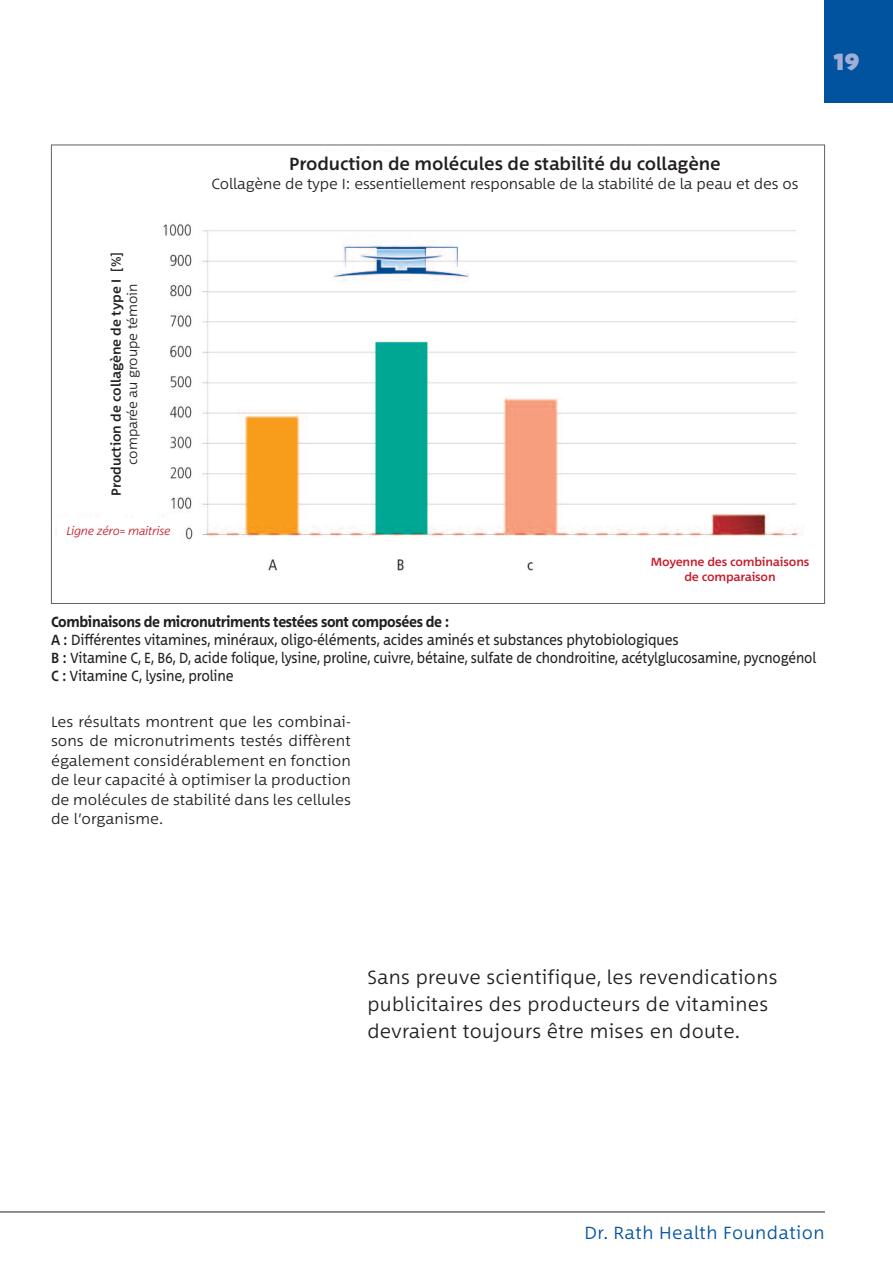
<style>
.page{position:relative;width:893px;height:1263px;background:#fff}
.page>*{position:absolute;margin:0;border:0;box-sizing:border-box;transform-origin:0 0}
.t1{font:900 24px "Between 2";color:#a0add5}
.t2{font:300 19.5px/27px "Between 2";letter-spacing:.015em;color:#231f20}
.t3{font:500 18px "Between 2";letter-spacing:-.005em;color:#231f20}
.t4{font:300 18px "Between 2";letter-spacing:.025em;color:#0153a0}
.t5{font:15px/18px "Between 2";letter-spacing:-.01em;color:#231f20;scale:.9 1}
.t6{font:300 15px/19.5px "Between 2";letter-spacing:-.005em;color:#231f20;text-align:justify}
.t7{font:500 13.5px "Between 2";letter-spacing:-.005em;color:#231f20}
.t8{font:300 13.5px "Between 2";letter-spacing:-.005em;color:#231f20}
.t9{font:500 12px/14.4px "Between 2";letter-spacing:-.015em;color:#c71c2b;text-align:center}
.t10{font:italic 300 12px "Between 2";letter-spacing:-.015em;color:#c71c2b}
.s1{font-weight:700}
.s2{font-weight:500}
</style>
<div class="page">
<div style="left:825px;top:0;width:68px;height:102px;background:#0153a0"></div>
<hr style="left:0;top:1211px;width:825px;height:1px;background:#231f20">
<img style="left:55px;top:151px;width:748px;height:420px">
<div style="left:94px;top:250px;width:63px;height:249px;background:#fff"></div>
<div style="left:210px;top:152px;width:589px;height:63px;background:#fff"></div>
<div style="left:57px;top:518px;width:123px;height:28px;background:#fff"></div>
<div style="left:643px;top:546px;width:174px;height:48px;background:#fff"></div>
<h1 class="t1" style="left:833px;top:46px;width:28px">19</h1>
<p class="t7" style="left:108px;top:496px;width:245px;rotate:-90deg">Production de collagène de type I [%]</p>
<p class="t8" style="left:124px;top:465px;width:182px;rotate:-90deg">comparée au groupe témoin</p>
<p class="t10" style="left:66px;top:523px;width:106px">Ligne zéro= maitrise</p>
<p class="t3" style="left:289px;top:153px;width:433px">Production de molécules de stabilité du collagène</p>
<p class="t6" style="left:211px;top:174px;width:588px">Collagène de type I: essentiellement responsable de la stabilité de la peau et des os</p>
<p class="t9" style="left:651px;top:554px;width:160px">Moyenne des combinaisons de comparaison</p>
<p class="t5" style="left:51px;top:613px;width:852px"><span class="s1">combinaisons de micronutriments testées sont composées de :<br></span><span class="s2">A :</span> Différentes vitamines, minéraux, oligo-éléments, acides aminés et substances phytobiologiques<br><span class="s2">B :</span> Vitamine C, E, B6, D, acide folique, lysine, proline, cuivre, bétaine, sulfate de chondroitine, acétylglucosamine, pycnogénol <span class="s2">C :</span> Vitamine C, lysine, proline</p>
<p class="t6" style="left:51px;top:711px;width:301px">Les résultats montrent que les combinai&shy;sons de micronutriments testés diffèrent également considérablement en fonction de leur capacité à optimiser la production de molécules de stabilité dans les cellules de l’organisme.</p>
<h2 class="t2" style="left:367px;top:963px;width:411px">Sans preuve scientifique, les revendications publicitaires des producteurs de vitamines devraient toujours être mises en doute.</h2>
<p class="t4" style="left:584px;top:1221px;width:242px">Dr. Rath Health Foundation</p>
</div>
